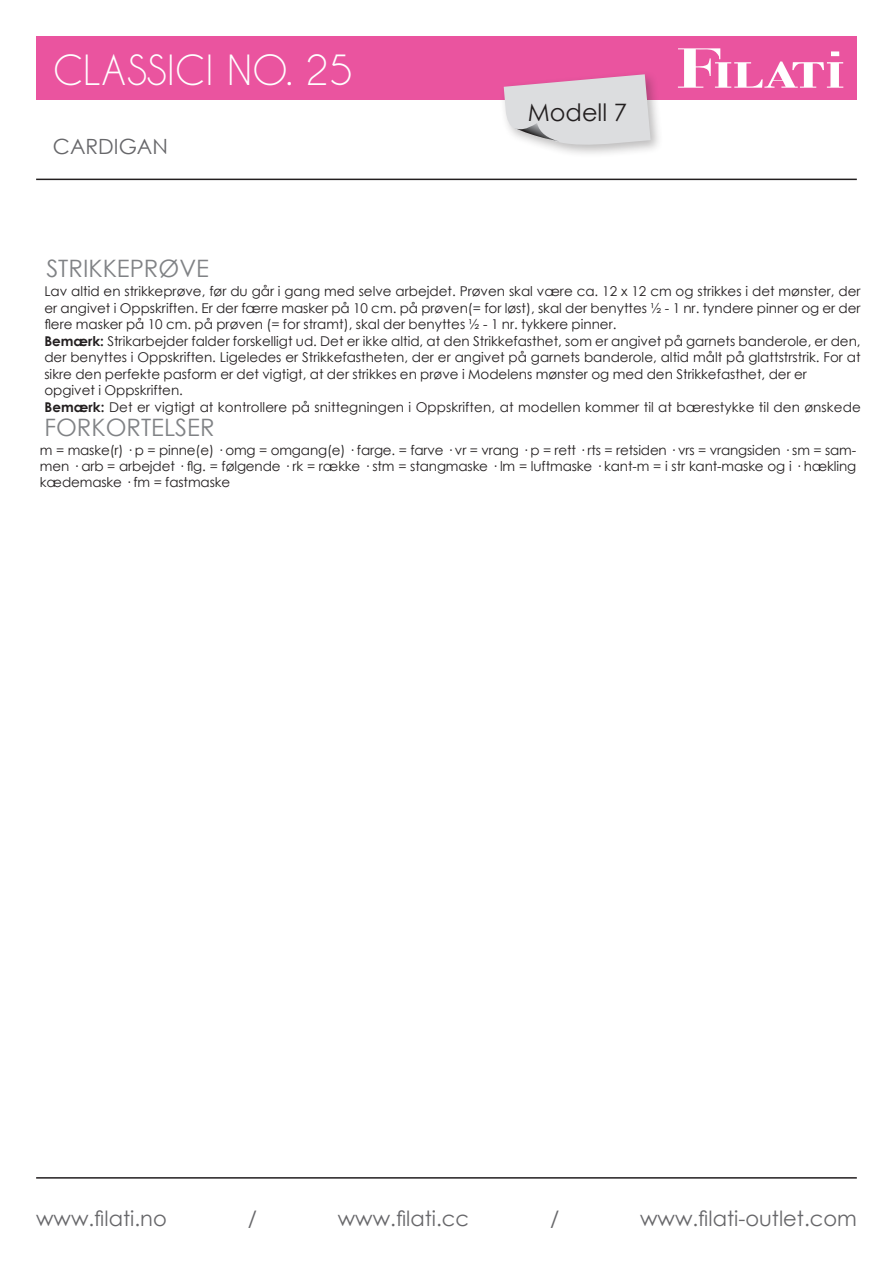
<style>
.page{position:relative;width:893px;height:1263px;background:#fff}
.page>*{position:absolute;margin:0;border:0;box-sizing:border-box;transform-origin:0 0}
.t1{font:39px "Caviar Dreams";color:#fff}
.Helvetica_Light{font:24px "Century Gothic";color:#808285}
.t2{font:24px "Century Gothic";color:#231f20}
.t3{font:21px "Century Gothic";color:#67676a}
.Helvetica_Light-2{font:13.5px/16.5px "Century Gothic";color:#231f20;text-align:justify}
.s1{font-weight:700}
</style>
<div class="page">
<hr style="left:36px;top:1177px;width:821px;height:1px;background:#231f20">
<hr style="left:36px;top:179px;width:821px;height:1px;background:#231f20">
<div style="left:36px;top:36px;width:821px;height:64px;background:#ea549f"></div>
<svg style="left:678px;top:48px;width:165px;height:40px"></svg>
<div style="left:499px;top:70px;width:165px;height:88px;background:#231f20;opacity:.3"></div>
<svg style="left:504px;top:74px;width:147px;height:76px;background:#dcced7"></svg>
<p class="t1" style="left:53px;top:47px;width:301px">CLASSICI NO. 25</p>
<p class="t3" style="left:53px;top:131px;width:117px">CARDIGAN</p>
<p class="Helvetica_Light" style="left:46px;top:251px;width:164px">STRIKKEPRØVE</p>
<p class="t2" style="left:528px;top:96px;width:101px">Modell 7</p>
<p class="Helvetica_Light-2" style="left:44px;top:283px;width:818px">Lav altid en strikkeprøve, før du går i gang med selve arbejdet. Prøven skal være ca. 12 x 12 cm og strikkes i det mønster, der er angivet i Oppskriften. Er der færre masker på 10 cm. på prøven(= for løst), skal der benyttes ½ - 1 nr. tyndere pinner og er der flere masker på 10 cm. på prøven (= for stramt), skal der benyttes ½ - 1 nr. tykkere pinner.</p>
<p class="Helvetica_Light-2" style="left:44px;top:332px;width:818px"><span class="s1">Bemærk:</span> Strikarbejder falder forskelligt ud. Det er ikke altid, at den Strikkefasthet, som er angivet på garnets banderole, er den, der benyttes i Oppskriften. Ligeledes er Strikkefastheten, der er angivet på garnets banderole, altid målt på glattstrstrik. For at sikre den perfekte pasform er det vigtigt, at der strikkes en prøve i Modelens mønster og med den Strikkefasthet, der er</p>
<p class="Helvetica_Light-2" style="left:44px;top:382px;width:140px">opgivet i Oppskriften.</p>
<p class="Helvetica_Light-2" style="left:44px;top:398px;width:818px"><span class="s1">Bemærk:</span> Det er vigtigt at kontrollere på snittegningen i Oppskriften, at modellen kommer til at bærestykke til den ønskede</p>
<p class="Helvetica_Light" style="left:44px;top:411px;width:172px">FORKORTELSER</p>
<p class="Helvetica_Light-2" style="left:40px;top:442px;width:818px;line-height:15.9px">m = maske(r) · p = pinne(e) · omg = omgang(e) · farge. = farve · vr = vrang · p = rett · rts = retsiden · vrs = vrangsiden · sm = sam&shy;men · arb = arbejdet · flg. = følgende · rk = række · stm = stangmaske · lm = luftmaske · kant-m = i str kant-maske og i · hækling kædemaske · fm = fastmaske</p>
<p class="t3" style="left:36px;top:1204px;width:132px">www.filati.no</p>
<p class="t3" style="left:248px;top:1204px;width:11px">/</p>
<p class="t3" style="left:338px;top:1204px;width:133px">www.filati.cc</p>
<p class="t3" style="left:550px;top:1204px;width:11px">/</p>
<p class="t3" style="left:640px;top:1204px;width:218px">www.filati-outlet.com</p>
</div>
